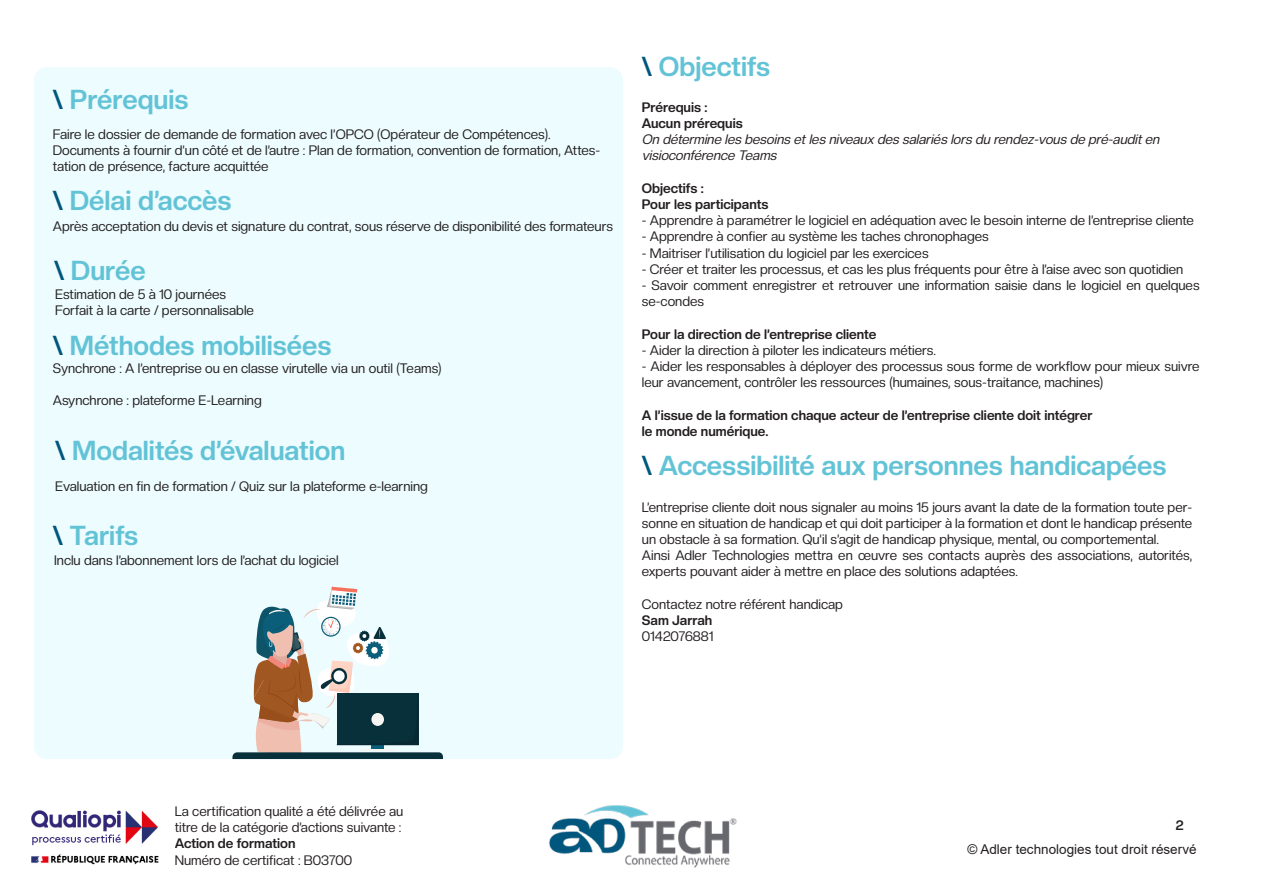
<style>
.page{position:relative;width:1263px;height:893px;background:#fff}
.page>*{position:absolute;margin:0;border:0;box-sizing:border-box;transform-origin:0 0}
.t1{font:700 27px "Creato Display";color:#63c3d6}
.t2{font:13.5px/16.2px "Creato Display";color:#231f20}
.t3{font:700 13.5px "Creato Display";color:#231f20}
.t4{font:italic 13.5px "Creato Display";color:#231f20}
.t5{font:13.5px "Arial";color:#231f20}
.s1{color:#00567c}
</style>
<div class="page">
<img style="left:549px;top:805px;width:188px;height:63px">
<img style="left:31px;top:810px;width:128px;height:55px">
<div style="left:34px;top:67px;width:589px;height:692px;background:#edfcff;border-radius:13px"></div>
<svg style="left:232px;top:587px;width:211px;height:172px"></svg>
<p class="t1" style="left:53px;top:84px;width:137px"><span class="s1">\</span> Prérequis</p>
<p class="t2" style="left:53px;top:126px;width:500px">Faire le dossier de demande de formation avec l’OPCO (Opérateur de Compétences).</p>
<p class="t2" style="left:53px;top:142px;width:549px">Documents à fournir d’un côté et de l’autre : Plan de formation, convention de formation, Attes&shy;tation de présence, facture acquittée</p>
<p class="t1" style="left:53px;top:184px;width:180px"><span class="s1">\</span> Délai d’accès</p>
<p class="t2" style="left:53px;top:218px;width:562px">Après acceptation du devis et signature du contrat, sous réserve de disponibilité des formateurs</p>
<p class="t1" style="left:54px;top:254px;width:93px"><span class="s1">\</span> Durée</p>
<p class="t2" style="left:55px;top:286px;width:173px">Estimation de 5 à 10 journées</p>
<p class="t2" style="left:55px;top:302px;width:200px">Forfait à la carte / personnalisable</p>
<p class="t1" style="left:53px;top:329px;width:280px"><span class="s1">\</span> Méthodes mobilisées</p>
<p class="t2" style="left:53px;top:360px;width:390px">Synchrone : A l’entreprise ou en classe virutelle via un outil (Teams)</p>
<p class="t2" style="left:53px;top:392px;width:210px">Asynchrone : plateforme E-Learning</p>
<p class="t1" style="left:55px;top:434px;width:292px"><span class="s1">\</span> Modalités d’évaluation</p>
<p class="t2" style="left:55px;top:478px;width:374px">Evaluation en fin de formation / Quiz sur la plateforme e-learning</p>
<p class="t1" style="left:53px;top:520px;width:87px"><span class="s1">\</span> Tarifs</p>
<p class="t2" style="left:54px;top:551px;width:286px">Inclu dans l’abonnement lors de l’achat du logiciel</p>
<p class="t1" style="left:642px;top:50px;width:130px"><span class="s1">\</span> Objectifs</p>
<p class="t3" style="left:642px;top:99px;width:67px">Prérequis :</p>
<p class="t3" style="left:642px;top:115px;width:102px">Aucun prérequis</p>
<p class="t4" style="left:642px;top:131px;width:522px">On détermine les besoins etles niveaux des salariés lors du rendez-vous de pré-auditen</p>
<p class="t4" style="left:642px;top:148px;width:139px">visioconférence Teams</p>
<p class="t3" style="left:642px;top:180px;width:64px">Objectifs :</p>
<p class="t3" style="left:642px;top:196px;width:128px">Pour les participants</p>
<p class="t2" style="left:642px;top:212px;width:554px">- Apprendre à paramétrer le logiciel en adéquation avec le besoin interne de l’entreprise cliente</p>
<p class="t2" style="left:642px;top:228px;width:348px">- Apprendre à confier au système les taches chronophages</p>
<p class="t2" style="left:642px;top:244px;width:288px">- Maitriser l’utilisation du logiciel par les exercices</p>
<p class="t2" style="left:642px;top:261px;width:543px">- Créer et traiter les processus, et cas les plus fréquents pour être à l’aise avec son quotidien</p>
<p class="t2" style="left:642px;top:277px;width:559px">- Savoir comment enregistrer et retrouver une information saisie dans le logiciel en quelques se-condes</p>
<p class="t3" style="left:642px;top:326px;width:236px">Pour la direction de l’entreprise cliente</p>
<p class="t2" style="left:642px;top:342px;width:296px">- Aider la direction à piloter les indicateurs métiers.</p>
<p class="t2" style="left:642px;top:358px;width:559px">- Aider les responsables à déployer des processus sous forme de workflow pour mieux suivre leur avancement, contrôler les ressources (humaines, sous-traitance, machines)</p>
<p class="t3" style="left:642px;top:407px;width:452px">A l’issue de la formation chaque acteur de l’entreprise cliente doit intégrer</p>
<p class="t3" style="left:642px;top:423px;width:128px">le monde numérique.</p>
<p class="t1" style="left:642px;top:450px;width:526px"><span class="s1">\</span> Accessibilité aux personnes handicapées</p>
<p class="t2" style="left:642px;top:498px;width:552px;text-align:justify">L’entreprise cliente doit nous signaler au moins 15 jours avant la date de la formation toute per&shy;sonne en situation de handicap et qui doit participer à la formation et dont le handicap présente un obstacle à sa formation. Qu’il s’agit de handicap physique, mental, ou comportemental.</p>
<p class="t2" style="left:642px;top:547px;width:552px">Ainsi Adler Technologies mettra en œuvre ses contacts auprès des associations, autorités, experts pouvant aider à mettre en place des solutions adaptées.</p>
<p class="t2" style="left:642px;top:596px;width:203px">Contactez notre référent handicap</p>
<p class="t3" style="left:642px;top:612px;width:72px">Sam Jarrah</p>
<p class="t2" style="left:642px;top:628px;width:73px">0142076881</p>
<p class="t2" style="left:175px;top:803px;width:230px">La certification qualité a été délivrée au</p>
<p class="t2" style="left:175px;top:819px;width:228px">titre de la catégorie d’actions suivante :</p>
<p class="t3" style="left:175px;top:836px;width:122px">Action de formation</p>
<p class="t2" style="left:175px;top:851px;width:179px">Numéro de certificat : B03700</p>
<p class="t3" style="left:1176px;top:817px;width:9px">2</p>
<p class="t5" style="left:967px;top:840px;width:231px">© Adler technologies tout droit réservé</p>
</div>
